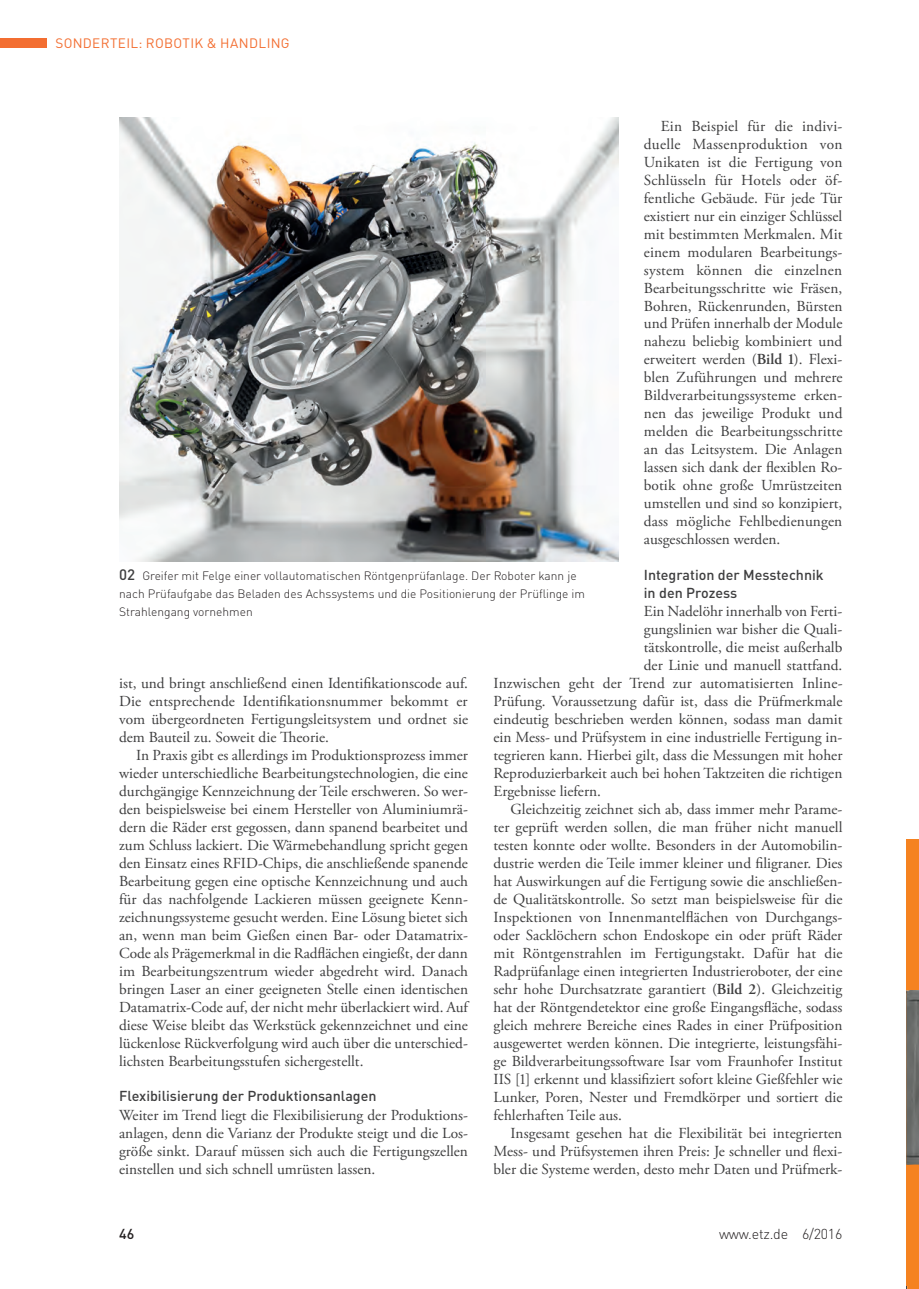
<style>
.page{position:relative;width:919px;height:1289px;background:#fff}
.page>*{position:absolute;margin:0;border:0;box-sizing:border-box;transform-origin:0 0}
.t1{font:15.3px/18px "Adobe Garamond Pro";color:#3e3e3f;text-align:justify}
.t2{font:500 14.25px/18px "DIN Pro";color:#3e3e3f}
.t3{font:300 14.25px "DIN Pro";letter-spacing:-.015em;color:#231f20}
.t4{font:500 14.25px "DIN Pro";color:#231f20}
.t5{font:13.5px "DIN Pro";letter-spacing:.025em;color:#f36e31}
.t6{font:300 12px/18px "DIN Pro";color:#231f20}
.s1{font-weight:600}
.s2{font-weight:500;font-size:15px;color:#3e3e3f}
</style>
<div class="page">
<div style="left:0;top:38px;width:47px;height:10px;background:#f36e31"></div>
<div style="left:906px;top:839px;width:12px;height:449px;background:#f58220"></div>
<img style="left:906px;top:990px;width:12px;height:174px">
<img style="left:119px;top:118px;width:499px;height:443px">
<p class="t5" style="left:55px;top:32px;width:236px">SONDERTEIL: ROBOTIK &amp; HANDLING</p>
<p class="t1" style="left:643px;top:117px;width:200px;text-indent:17px">Ein Beispiel für die indivi&shy;duelle Massenproduktion von Unikaten ist die Fertigung von Schlüsseln für Hotels oder öf&shy;fentliche Gebäude. Für jede Tür existiert nur ein einziger Schlüssel mit bestimmten Merkmalen. Mit einem modularen Bearbeitungs&shy;system können die einzelnen Bearbeitungsschritte wie Fräsen, Bohren, Rückenrunden, Bürsten und Prüfen innerhalb der Module nahezu beliebig kombiniert und erweitert werden (<span class="s1">Bild 1</span>). Flexi&shy;blen Zuführungen und mehrere Bildverarbeitungssysteme erken&shy;nen das jeweilige Produkt und melden die Bearbeitungsschritte an das Leitsystem. Die Anlagen lassen sich dank der flexiblen Ro&shy;botik ohne große Umrüstzeiten umstellen und sind so konzipiert, dass mögliche Fehlbedienungen ausgeschlossen werden.</p>
<p class="t2" style="left:643px;top:564px;width:181px">Integration der Messtechnik in den Prozess</p>
<p class="t1" style="left:643px;top:603px;width:200px">Ein Nadelöhr innerhalb von Ferti-</p>
<p class="t1" style="left:643px;top:621px;width:200px">gungslinien war bisher die Quali-</p>
<p class="t1" style="left:643px;top:639px;width:200px">tätskontrolle, die meist außerhalb</p>
<p class="t1" style="left:643px;top:657px;width:200px">der Linie und manuell stattfand.</p>
<p class="t1" style="left:493px;top:675px;width:350px">Inzwischen geht der Trend zur automatisierten Inline-</p>
<p class="t1" style="left:493px;top:693px;width:350px">Prüfung. Voraussetzung dafür ist, dass die Prüfmerkmale</p>
<p class="t1" style="left:493px;top:711px;width:350px">eindeutig beschrieben werden können, sodass man damit</p>
<p class="t1" style="left:493px;top:729px;width:350px">ein Mess- und Prüfsystem in eine industrielle Fertigung in-</p>
<p class="t1" style="left:493px;top:747px;width:350px">tegrieren kann. Hierbei gilt, dass die Messungen mit hoher</p>
<p class="t1" style="left:493px;top:765px;width:350px">Reproduzierbarkeit auch bei hohen Taktzeiten die richtigen</p>
<p class="t1" style="left:493px;top:783px;width:109px">Ergebnisse liefern.</p>
<p class="t1" style="left:510px;top:801px;width:333px">Gleichzeitig zeichnet sich ab, dass immer mehr Parame-</p>
<p class="t1" style="left:493px;top:819px;width:350px">ter geprüft werden sollen, die man früher nicht manuell</p>
<p class="t1" style="left:493px;top:837px;width:350px">testen konnte oder wollte. Besonders in der Automobilin-</p>
<p class="t1" style="left:493px;top:854px;width:350px">dustrie werden die Teile immer kleiner und filigraner. Dies</p>
<p class="t1" style="left:493px;top:872px;width:350px">hat Auswirkungen auf die Fertigung sowie die anschließen-</p>
<p class="t1" style="left:493px;top:890px;width:350px">de Qualitätskontrolle. So setzt man beispielsweise für die</p>
<p class="t1" style="left:493px;top:908px;width:350px">Inspektionen von Innenmantelflächen von Durchgangs-</p>
<p class="t1" style="left:493px;top:926px;width:350px">oder Sacklöchern schon Endoskope ein oder prüft Räder</p>
<p class="t1" style="left:493px;top:944px;width:350px">mit Röntgenstrahlen im Fertigungstakt. Dafür hat die</p>
<p class="t1" style="left:493px;top:962px;width:350px">Radprüfanlage einen integrierten Industrieroboter, der eine</p>
<p class="t1" style="left:493px;top:980px;width:350px">sehr hohe Durchsatzrate garantiert (<span class="s1">Bild 2</span>). Gleichzeitig</p>
<p class="t1" style="left:493px;top:998px;width:350px">hat der Röntgendetektor eine große Eingangsfläche, sodass</p>
<p class="t1" style="left:493px;top:1016px;width:350px">gleich mehrere Bereiche eines Rades in einer Prüfposition</p>
<p class="t1" style="left:493px;top:1034px;width:350px">ausgewertet werden können. Die integrierte, leistungsfähi-</p>
<p class="t1" style="left:493px;top:1052px;width:350px">ge Bildverarbeitungssoftware Isar vom Fraunhofer Institut</p>
<p class="t1" style="left:493px;top:1070px;width:350px">IIS [1] erkennt und klassifiziert sofort kleine Gießfehler wie</p>
<p class="t1" style="left:493px;top:1088px;width:350px">Lunker, Poren, Nester und Fremdkörper und sortiert die</p>
<p class="t1" style="left:493px;top:1106px;width:130px">fehlerhaften Teile aus.</p>
<p class="t1" style="left:510px;top:1124px;width:333px">Insgesamt gesehen hat die Flexibilität bei integrierten</p>
<p class="t1" style="left:493px;top:1142px;width:350px">Mess- und Prüfsystemen ihren Preis: Je schneller und flexi-</p>
<p class="t1" style="left:493px;top:1160px;width:350px">bler die Systeme werden, desto mehr Daten und Prüfmerk-</p>
<p class="t6" style="left:119px;top:566px;width:467px"><span class="s2">02</span> Greifer mit Felge einer vollautomatischen Röntgenprüfanlage. Der Roboter kann je nach Prüfaufgabe das Beladen des Achssystems und die Positionierung der Prüflinge im<br>Strahlengang vornehmen</p>
<p class="t1" style="left:119px;top:675px;width:350px">ist, und bringt anschließend einen Identifikationscode auf.<br>Die entsprechende Identifikationsnummer bekommt er vom übergeordneten Fertigungsleitsystem und ordnet sie dem Bauteil zu. Soweit die Theorie.</p>
<p class="t1" style="left:119px;top:747px;width:350px;text-indent:17px">In Praxis gibt es allerdings im Produktionsprozess immer wieder unterschiedliche Bearbeitungstechnologien, die eine durchgängige Kennzeichnung der Teile erschweren. So wer&shy;den beispielsweise bei einem Hersteller von Aluminiumrä&shy;dern die Räder erst gegossen, dann spanend bearbeitet und zum Schluss lackiert. Die Wärmebehandlung spricht gegen den Einsatz eines RFID-Chips, die anschließende spanende Bearbeitung gegen eine optische Kennzeichnung und auch für das nachfolgende Lackieren müssen geeignete Kenn&shy;zeichnungssysteme gesucht werden. Eine Lösung bietet sich an, wenn man beim Gießen einen Bar- oder Datamatrix-Code als Prägemerkmal in die Radflächen eingießt, der dann im Bearbeitungszentrum wieder abgedreht wird. Danach bringen Laser an einer geeigneten Stelle einen identischen Datamatrix-Code auf, der nicht mehr überlackiert wird. Auf diese Weise bleibt das Werkstück gekennzeichnet und eine lückenlose Rückverfolgung wird auch über die unterschied&shy;lichsten Bearbeitungsstufen sichergestellt.</p>
<p class="t2" style="left:119px;top:1085px;width:259px">Flexibilisierung der Produktionsanlagen</p>
<p class="t1" style="left:119px;top:1106px;width:350px">Weiter im Trend liegt die Flexibilisierung der Produktions&shy;anlagen, denn die Varianz der Produkte steigt und die Los&shy;größe sinkt. Darauf müssen sich auch die Fertigungszellen einstellen und sich schnell umrüsten lassen.</p>
<p class="t4" style="left:119px;top:1222px;width:17px">46</p>
<p class="t3" style="left:719px;top:1222px;width:125px">www.etz.de 6/2016</p>
</div>
